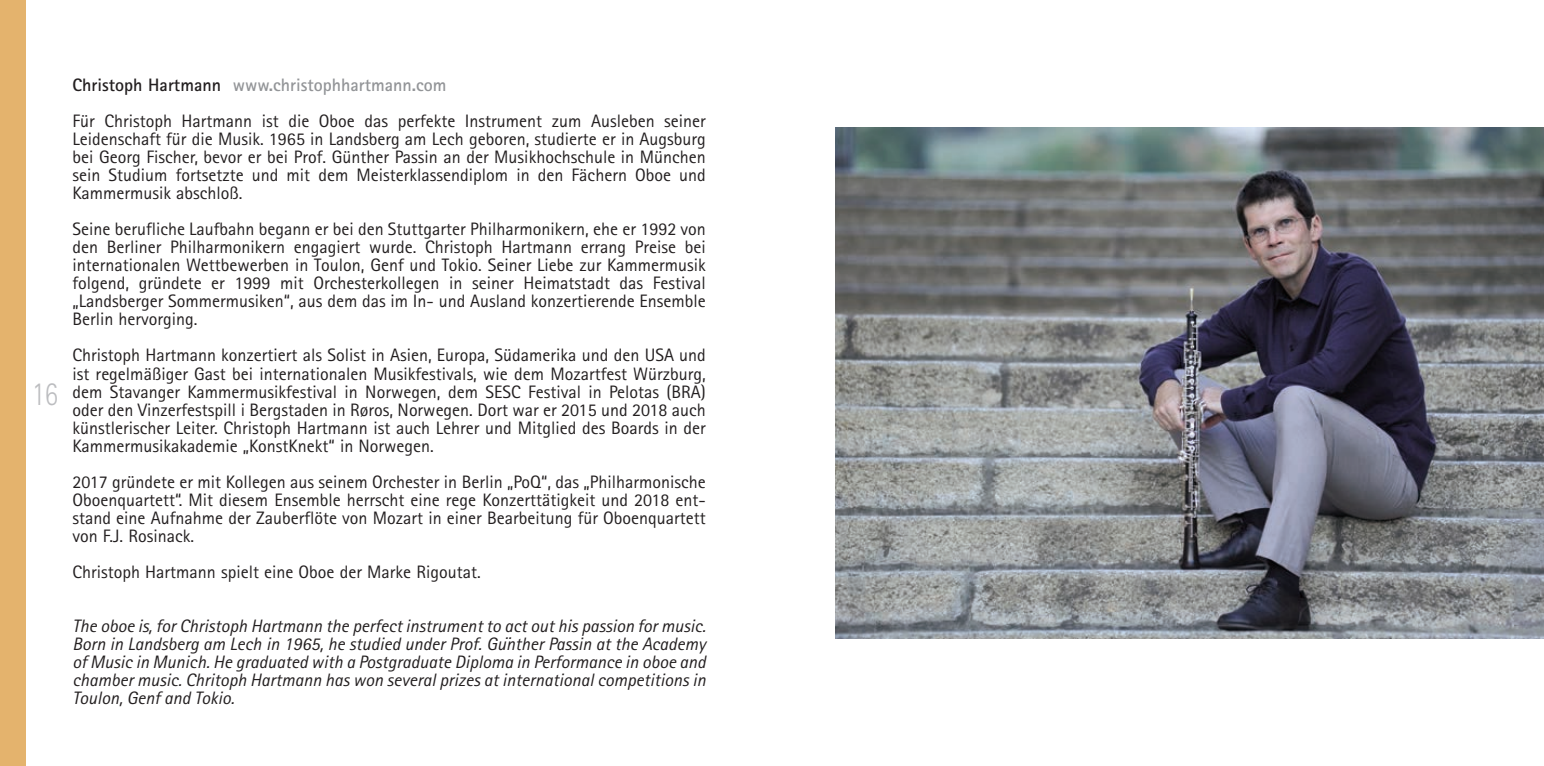
<style>
.page{position:relative;width:1544px;height:766px;background:#fff}
.page>*{position:absolute;margin:0;border:0;box-sizing:border-box;transform-origin:0 0}
.t1{font:300 33.75px "Rotis Sans Serif";color:#bcbdc0;scale:.8 1}
.t2{font:18px/18px "Rotis Sans Serif";color:#231f20;text-align:justify}
.t3{font:italic 18px/18px "Rotis Sans Serif";color:#231f20;text-align:justify}
.t4{font:700 18px "Rotis Sans Serif";color:#939598}
.s1{color:#231f20}
.s2{font-family:"Microsoft Sans Serif"}
</style>
<div class="page">
<div style="left:0;top:0;width:26px;height:765px;background:#e4b36d"></div>
<img style="left:836px;top:128px;width:707px;height:510px">
<p class="t1" style="left:32px;top:381px;width:34px">16</p>
<p class="t4" style="left:72px;top:79px;width:375px"><span class="s1">Christoph Hartmann</span> www.christophhartmann.com</p>
<p class="t2" style="left:72px;top:114px;width:635px">Für Christoph Hartmann ist die Oboe das perfekte Instrument zum Ausleben seiner Leidenschaft für die Musik. 1965 in Landsberg am Lech geboren, studierte er in Augsburg bei Georg Fischer, bevor er bei Prof. Günther Passin an der Musikhochschule in München sein Studium fortsetzte und mit dem Meisterklassendiplom in den Fächern Oboe und Kammermusik abschloß.</p>
<p class="t2" style="left:72px;top:222px;width:635px">Seine berufliche Laufbahn begann er bei den Stuttgarter Philharmonikern, ehe er 1992 von den Berliner Philharmonikern engagiert wurde. Christoph Hartmann errang Preise bei internationalen Wettbewerben in Toulon, Genf und Tokio. Seiner Liebe zur Kammermusik folgend, gründete er 1999 mit Orchesterkollegen in seiner Heimatstadt das Festival „Landsberger Sommermusiken“, aus dem das im In- und Ausland konzertierende Ensemble Berlin hervorging.</p>
<p class="t2" style="left:72px;top:348px;width:635px">Christoph Hartmann konzertiert als Solist in Asien, Europa, Südamerika und den USA und ist regelmäßiger Gast bei internationalen Musikfestivals, wie dem Mozartfest Würzburg, dem Stavanger Kammermusikfestival in Norwegen, dem SESC Festival in Pelotas (BRA) oder den Vinzerfestspill i Bergstaden in Røros, Norwegen. Dort war er 2015 und 2018 auch künstlerischer Leiter. Christoph Hartmann ist auch Lehrer und Mitglied des Boards in der Kammermusikakademie „KonstKnekt“ in Norwegen.</p>
<p class="t2" style="left:72px;top:474px;width:635px">2017 gründete er mit Kollegen aus seinem Orchester in Berlin „PoQ“, das „Philharmonische Oboenquartett“. Mit diesem Ensemble herrscht eine rege Konzerttätigkeit und 2018 ent&shy;stand eine Aufnahme der Zauberflöte von Mozart in einer Bearbeitung für Oboenquartett von F.J. Rosinack.</p>
<p class="t2" style="left:72px;top:564px;width:410px">Christoph Hartmann spielt eine Oboe der Marke Rigoutat.</p>
<p class="t3" style="left:72px;top:618px;width:635px">The oboe is, for Christoph Hartmann the perfect instrument to act out his passion for music.<br>Born in Landsberg am Lech in 1965, he studied under Prof. Gu<span class="s2">̈</span>nther Passin at the Academy of Music in Munich. He graduated with a Postgraduate Diploma in Performance in oboe and chamber music. Chritoph Hartmann has won several prizes at international competitions in Toulon, Genf and Tokio.</p>
</div>
